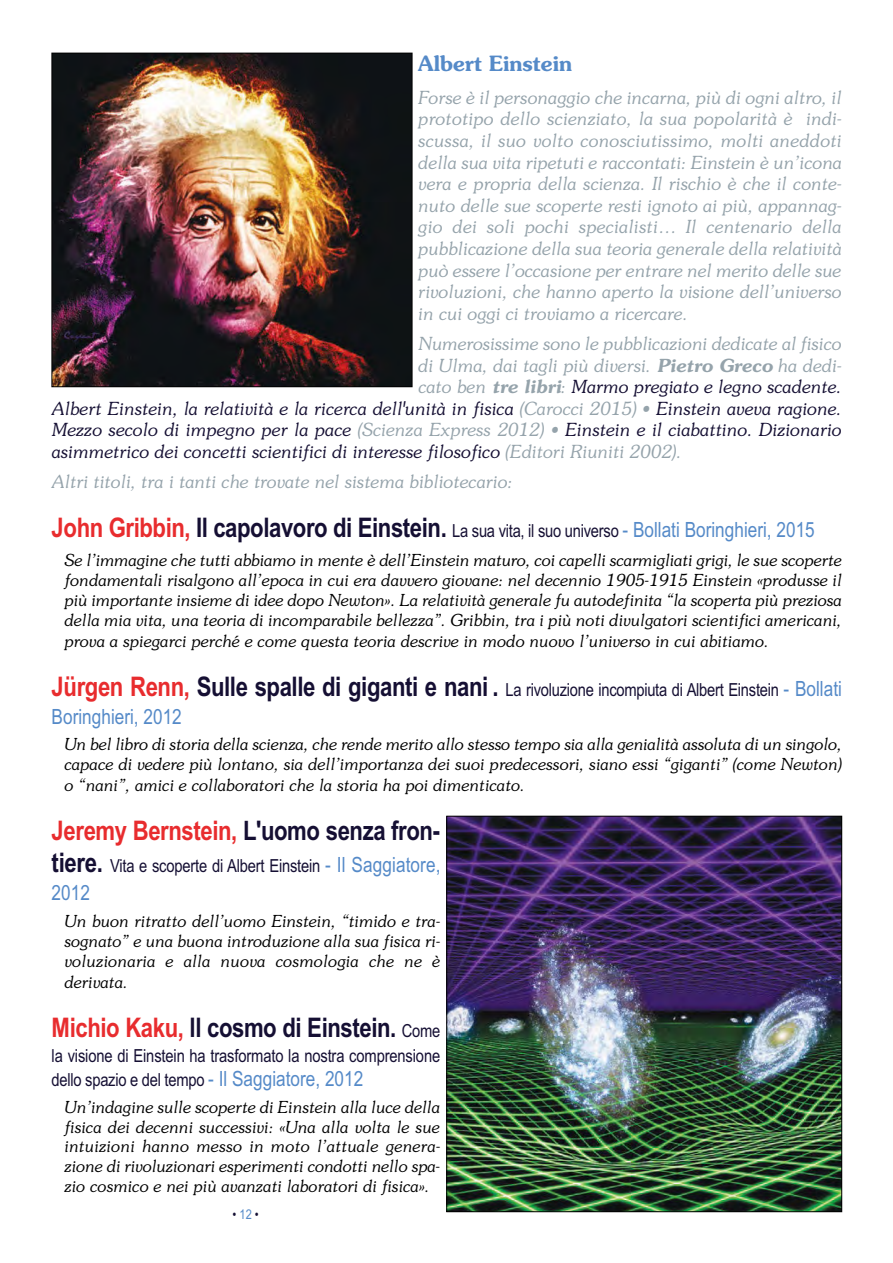
<style>
.page{position:relative;width:893px;height:1263px;background:#fff}
.page>*{position:absolute;margin:0;border:0;box-sizing:border-box;transform-origin:0 0}
.t1{font:700 27px "Arial Narrow";letter-spacing:-.015em;color:#150f33}
.t2{font:700 27px "Arial Narrow";letter-spacing:-.015em;color:#e82c2e}
.t3{font:21px "Arial Narrow";color:#558ac8}
.t4{font:600 21px "Souvenir";color:#558ac8}
.t5{font:italic 300 18px/21.6px "Souvenir";letter-spacing:-.01em;color:#95a3ab;text-align:justify}
.t6{font:italic 300 18px "Souvenir";letter-spacing:-.01em;color:#150f33}
.t7{font:18px/23.9px "Arial Narrow";letter-spacing:-.01em;color:#150f33}
.t8{font:italic 300 16.5px/20.1px "Souvenir";letter-spacing:-.01em;color:#000;text-align:justify}
.t9{font:13.5px "Arial Narrow";color:#150f33}
.s1{font-weight:600}
.s2{color:#95a3ab}
.s3{font-weight:600;color:#95a3ab}
.s4{font-weight:700;font-size:27px;color:#e82c2e}
.s5{font-weight:700;font-size:27px;color:#150f33}
.s6{font-size:18px;color:#150f33}
.s7{font-weight:700;font-size:27px}
.s8{font-size:21px;color:#558ac8}
.s9{color:#150f33}
.s10{color:#e82c2e}
.s11{font-weight:400;font-size:18px}
.s12{color:#558ac8}
</style>
<div class="page">
<img style="left:54px;top:55px;width:356px;height:330px">
<div style="left:52px;top:53px;width:360px;height:334px;border:1px solid #000"></div>
<img style="left:448px;top:818px;width:392px;height:392px">
<div style="left:446px;top:816px;width:396px;height:396px;border:1px solid #000"></div>
<p class="t4" style="left:418px;top:51px;width:155px">Albert Einstein</p>
<p class="t5" style="left:418px;top:87px;width:425px">Forse è il personaggio che incarna, più di ogni altro, il prototipo dello scienziato, la sua popolarità è indi&shy;scussa, il suo volto conosciutissimo, molti aneddoti della sua vita ripetuti e raccontati: Einstein è un’icona vera e propria della scienza. Il rischio è che il conte&shy;nuto delle sue scoperte resti ignoto ai più, appannag&shy;gio dei soli pochi specialisti… Il centenario della pubblicazione della sua teoria generale della relatività può essere l’occasione per entrare nel merito delle sue rivoluzioni, che hanno aperto la visione dell’universo in cui oggi ci troviamo a ricercare.</p>
<p class="t5" style="left:418px;top:333px;width:425px">Numerosissime sono le pubblicazioni dedicate al fisico</p>
<p class="t5" style="left:418px;top:354px;width:425px">di Ulma, dai tagli più diversi. <span class="s1">Pietro Greco</span> ha dedi-</p>
<p class="t6" style="left:418px;top:376px;width:425px"><span class="s2">cato ben</span> <span class="s3">tre libri</span><span class="s2">:</span> Marmo pregiato e legno scadente.</p>
<p class="t6" style="left:52px;top:398px;width:792px">Albert Einstein, la relatività e la ricerca dell'unità in fisica <span class="s2">(Carocci 2015) •</span> Einstein aveva ragione.</p>
<p class="t6" style="left:52px;top:420px;width:792px">Mezzo secolo di impegno per la pace <span class="s2">(Scienza Express 2012) •</span> Einstein e il ciabattino. Dizionario</p>
<p class="t6" style="left:52px;top:441px;width:632px">asimmetrico dei concetti scientifici di interesse filosofico <span class="s2">(Editori Riuniti 2002).</span></p>
<p class="t5" style="left:52px;top:471px;width:463px">Altri titoli, tra i tanti che trovate nel sistema bibliotecario:</p>
<p class="t3" style="left:52px;top:517px;width:765px"><span class="s4">John Gribbin,</span> <span class="s5">Il capolavoro di Einstein.</span> <span class="s6">La sua vita, il suo universo</span> - Bollati Boringhieri, 2015</p>
<p class="t8" style="left:64px;top:551px;width:779px">Se l’immagine che tutti abbiamo in mente è dell’Einstein maturo, coi capelli scarmigliati grigi, le sue scoperte fondamentali risalgono all’epoca in cui era davvero giovane: nel decennio 1905-1915 Einstein «produsse il più importante insieme di idee dopo Newton». La relatività generale fu autodefinita “la scoperta più preziosa della mia vita, una teoria di incomparabile bellezza”. Gribbin, tra i più noti divulgatori scientifici americani, prova a spiegarci perché e come questa teoria descrive in modo nuovo l’universo in cui abitiamo.</p>
<p class="t7" style="left:52px;top:677px;width:792px"><span class="s4">Jürgen Renn,</span> <span class="s7">Sulle spalle di giganti e nani .</span> La rivoluzione incompiuta di Albert Einstein <span class="s8">- Bollati</span></p>
<p class="t3" style="left:52px;top:704px;width:132px">Boringhieri, 2012</p>
<p class="t8" style="left:64px;top:734px;width:779px">Un bel libro di storia della scienza, che rende merito allo stesso tempo sia alla genialità assoluta di un singolo, capace di vedere più lontano, sia dell’importanza dei suoi predecessori, siano essi “giganti” (come Newton) o “nani”, amici e collaboratori che la storia ha poi dimenticato.</p>
<h1 class="t2" style="left:52px;top:815px;width:390px">Jeremy Bernstein, <span class="s9">L'uomo senza fron-</span></h1>
<p class="t7" style="left:52px;top:854px;width:390px"><span class="s7">tiere.</span> Vita e scoperte di Albert Einstein <span class="s8">- Il Saggiatore,</span></p>
<p class="t3" style="left:52px;top:881px;width:40px">2012</p>
<p class="t8" style="left:64px;top:911px;width:378px">Un buon ritratto dell’uomo Einstein, “timido e tra&shy;sognato” e una buona introduzione alla sua fisica ri&shy;voluzionaria e alla nuova cosmologia che ne è derivata.</p>
<h1 class="t1" style="left:52px;top:1011px;width:390px"><span class="s10">Michio Kaku,</span> ll cosmo di Einstein. <span class="s11">Come</span></h1>
<p class="t7" style="left:52px;top:1044px;width:390px">la visione di Einstein ha trasformato la nostra comprensione dello spazio e del tempo <span class="s8">- Il Saggiatore, 2012</span></p>
<p class="t8" style="left:64px;top:1097px;width:377px">Un’indagine sulle scoperte di Einstein alla luce della fisica dei decenni successivi: «Una alla volta le sue intuizioni hanno messo in moto l’attuale genera&shy;zione di rivoluzionari esperimenti condotti nello spa&shy;zio cosmico e nei più avanzati laboratori di fisica».</p>
<p class="t9" style="left:233px;top:1206px;width:28px">•<span class="s12">12</span>•</p>
</div>
